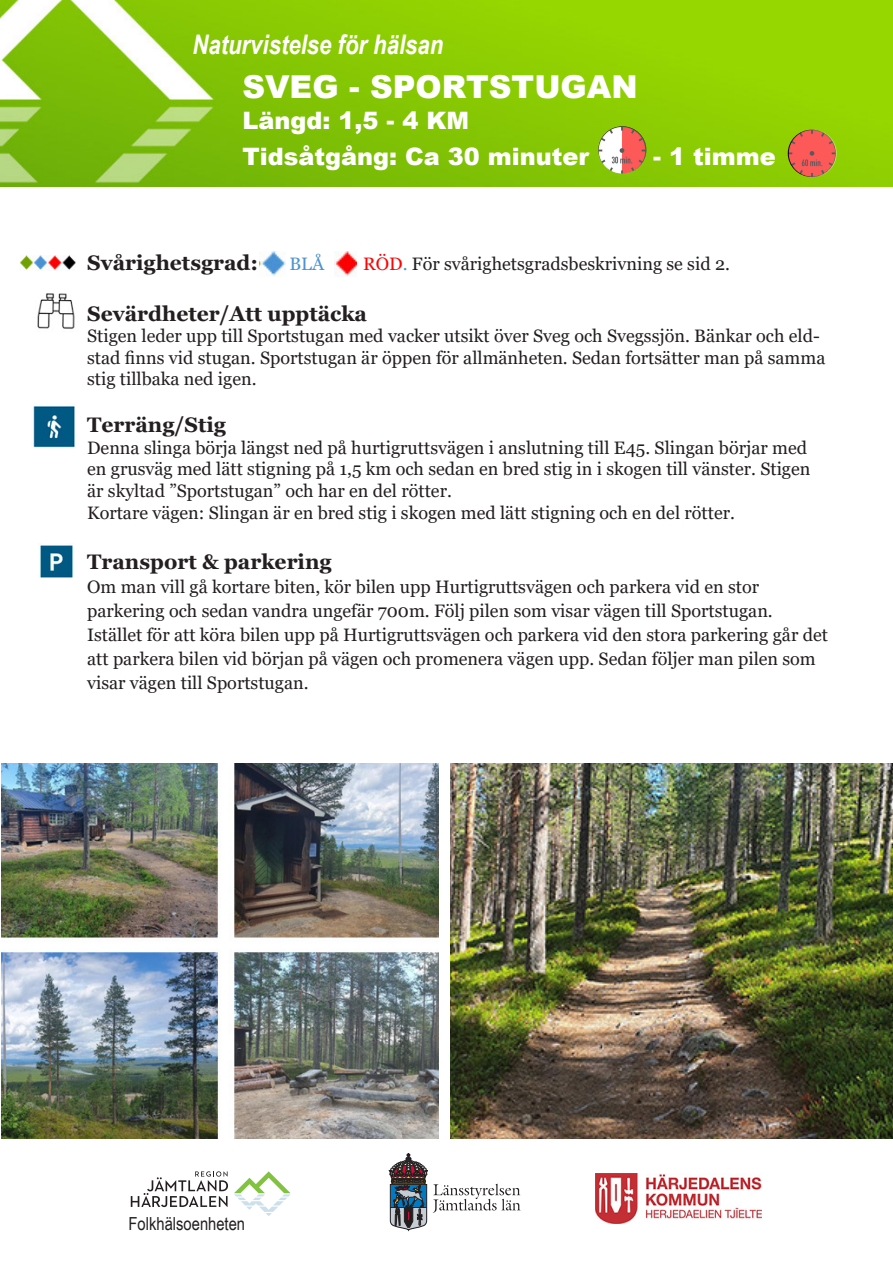
<style>
.page{position:relative;width:893px;height:1263px;background:#fff}
.page>*{position:absolute;margin:0;border:0;box-sizing:border-box;transform-origin:0 0}
.t1{font:900 31.5px "Arial";color:#fff}
.t2{font:italic 700 27px "Arial Narrow";color:#fff}
.t3{font:900 24px "Arial";color:#fff}
.t4{font:700 21px "Georgia";color:#231f20}
.t5{font:18px/21.6px "Georgia";color:#231f20}
.t6{font:18px "Arial Narrow";color:#231f20}
.t7{font:18px "Georgia";color:#4c94cf}
.s1{color:#ff0202}
.s2{color:#4c94cf}
</style>
<div class="page">
<img style="left:0;top:0;width:893px;height:186px">
<img style="left:1px;top:763px;width:437px;height:375px">
<img style="left:451px;top:763px;width:442px;height:375px">
<img style="left:37px;top:293px;width:38px;height:36px">
<img style="left:33px;top:406px;width:42px;height:42px">
<svg style="left:234px;top:1171px;width:57px;height:45px"></svg>
<svg style="left:131px;top:1171px;width:97px;height:36px"></svg>
<svg style="left:389px;top:1153px;width:132px;height:77px"></svg>
<img style="left:595px;top:1174px;width:166px;height:50px">
<img style="left:19px;top:255px;width:57px;height:16px">
<img style="left:40px;top:545px;width:33px;height:33px">
<img style="left:259px;top:251px;width:27px;height:26px">
<img style="left:334px;top:251px;width:23px;height:26px">
<img style="left:788px;top:130px;width:48px;height:47px;border-radius:24px">
<svg style="left:598px;top:126px;width:48px;height:48px"></svg>
<svg style="left:789px;top:130px;width:48px;height:47px;background:#e85d58"></svg>
<p class="t2" style="left:192px;top:24px;width:253px">Naturvistelse för hälsan</p>
<p class="t1" style="left:242px;top:64px;width:397px">SVEG - SPORTSTUGAN</p>
<p class="t3" style="left:242px;top:103px;width:228px">Längd: 1,5 - 4 KM</p>
<p class="t3" style="left:242px;top:139px;width:348px">Tidsåtgång: Ca 30 minuter</p>
<p class="t3" style="left:653px;top:139px;width:124px">- 1 timme</p>
<p class="t4" style="left:87px;top:249px;width:173px">Svårighetsgrad:</p>
<p class="t7" style="left:289px;top:253px;width:36px">BLÅ</p>
<p class="t5" style="left:363px;top:253px;width:368px"><span class="s1">RÖD</span><span class="s2">.</span> För svårighetsgradsbeskrivning se sid 2.</p>
<p class="t4" style="left:87px;top:300px;width:281px">Sevärdheter/Att upptäcka</p>
<p class="t5" style="left:87px;top:325px;width:740px">Stigen leder upp till Sportstugan med vacker utsikt över Sveg och Svegssjön. Bänkar och eld&shy;stad finns vid stugan. Sportstugan är öppen för allmänheten. Sedan fortsätter man på samma stig tillbaka ned igen.</p>
<p class="t4" style="left:87px;top:411px;width:140px">Terräng/Stig</p>
<p class="t5" style="left:87px;top:437px;width:725px">Denna slinga börja längst ned på hurtigruttsvägen i anslutning till E45. Slingan börjar med en grusväg med lätt stigning på 1,5 km och sedan en bred stig in i skogen till vänster. Stigen är skyltad ”Sportstugan” och har en del rötter.</p>
<p class="t5" style="left:87px;top:502px;width:649px">Kortare vägen: Slingan är en bred stig i skogen med lätt stigning och en del rötter.</p>
<p class="t4" style="left:87px;top:548px;width:246px">Transport &amp; parkering</p>
<p class="t5" style="left:87px;top:576px;width:673px">Om man vill gå kortare biten, kör bilen upp Hurtigruttsvägen och parkera vid en stor</p>
<p class="t5" style="left:87px;top:600px;width:687px">parkering och sedan vandra ungefär 700m. Följ pilen som visar vägen till Sportstugan.</p>
<p class="t5" style="left:87px;top:623px;width:742px;line-height:24px">Istället för att köra bilen upp på Hurtigruttsvägen och parkera vid den stora parkering går det att parkera bilen vid början på vägen och promenera vägen upp. Sedan följer man pilen som visar vägen till Sportstugan.</p>
<p class="t6" style="left:129px;top:1211px;width:118px">Folkhälsoenheten</p>
</div>
